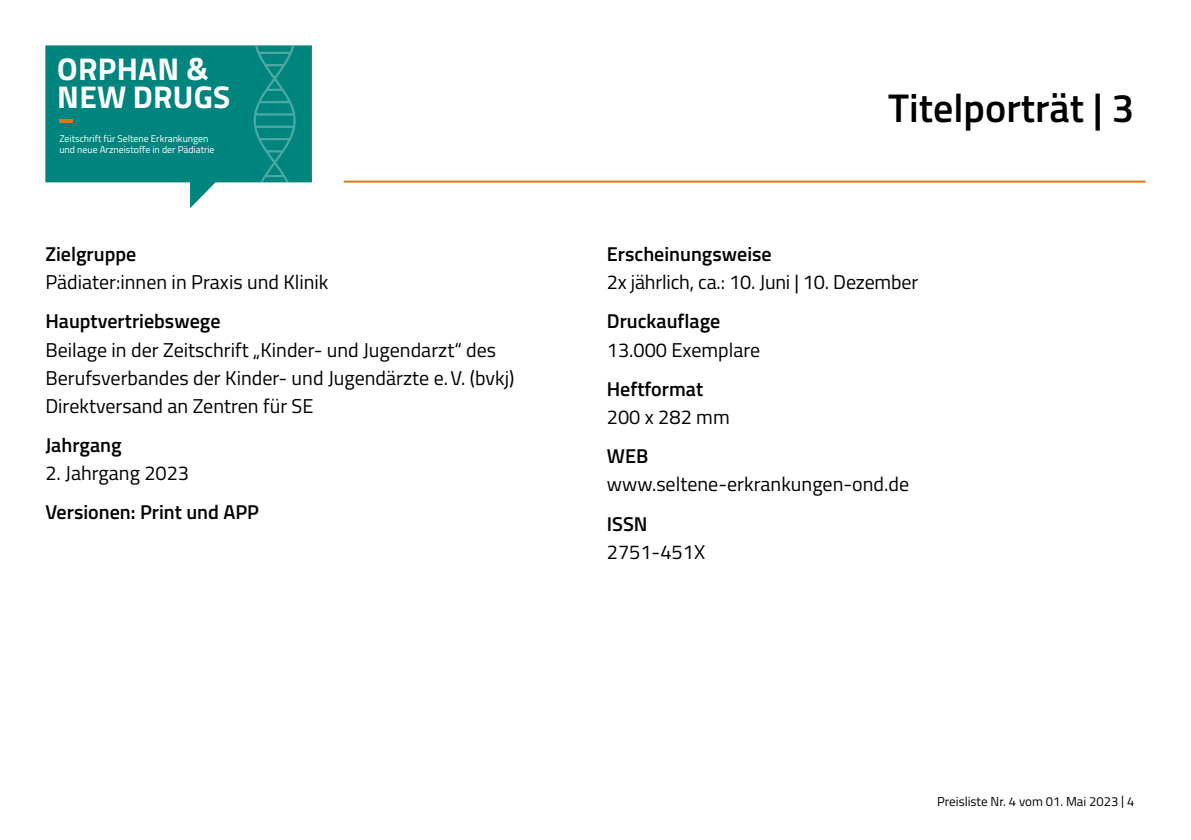
<style>
.page{position:relative;width:1191px;height:840px;background:#fff}
.page>*{position:absolute;margin:0;border:0;box-sizing:border-box;transform-origin:0 0}
.t1{font:600 40px "Titillium Web";color:#000}
.t2{font:700 31.4px/28.2px "Titillium Web";letter-spacing:.01em;color:#fff}
.t3{font:20px/28px "Titillium Web";color:#000}
.t4{font:600 20px "Titillium Web";color:#000}
.t5{font:13px "Titillium Web";color:#000}
.t6{font:9.8px/11.8px "Titillium Web";color:#fff}
</style>
<div class="page">
<svg style="left:45px;top:45px;width:267px;height:163px;background:#279791"></svg>
<svg style="left:252px;top:45px;width:45px;height:163px"></svg>
<hr style="left:59px;top:119px;width:14px;height:3px;background:#d77813">
<hr style="left:344px;top:180px;width:801px;height:2px;background:#d77813">
<h2 class="t2" style="left:57px;top:53px;width:174px">ORPHAN &amp;<br>NEW DRUGS</h2>
<p class="t6" style="left:59px;top:132px;width:157px">Zeitschrift für Seltene Erkrankungen und neue Arzneistoffe in der Pädiatrie</p>
<p class="t4" style="left:45px;top:239px;width:92px">Zielgruppe</p>
<p class="t3" style="left:45px;top:267px;width:285px">Pädiater:innen in Praxis und Klinik</p>
<p class="t4" style="left:45px;top:306px;width:177px">Hauptvertriebswege</p>
<p class="t3" style="left:45px;top:334px;width:470px">Beilage in der Zeitschrift „Kinder- und Jugendarzt“ des<br>Berufsverbandes der Kinder- und Jugendärzte e.V. (bvkj)<br>Direktversand an Zentren für SE</p>
<p class="t4" style="left:45px;top:429px;width:78px">Jahrgang</p>
<p class="t3" style="left:45px;top:457px;width:145px">2. Jahrgang 2023</p>
<p class="t4" style="left:45px;top:497px;width:215px">Versionen: Print und APP</p>
<h1 class="t1" style="left:888px;top:78px;width:247px">Titelporträt | 3</h1>
<p class="t4" style="left:607px;top:239px;width:166px">Erscheinungsweise</p>
<p class="t3" style="left:607px;top:267px;width:313px">2x jährlich, ca.: 10. Juni | 10. Dezember</p>
<p class="t4" style="left:607px;top:306px;width:115px">Druckauflage</p>
<p class="t3" style="left:607px;top:334px;width:155px">13.000 Exemplare</p>
<p class="t4" style="left:607px;top:373px;width:98px">Heftformat</p>
<p class="t3" style="left:607px;top:401px;width:124px">200 x 282 mm</p>
<p class="t4" style="left:607px;top:441px;width:43px">WEB</p>
<p class="t3" style="left:607px;top:469px;width:304px">www.seltene-erkrankungen-ond.de</p>
<p class="t4" style="left:607px;top:508px;width:42px">ISSN</p>
<p class="t3" style="left:607px;top:536px;width:100px">2751-451X</p>
<p class="t5" style="left:937px;top:791px;width:199px">Preisliste Nr. 4 vom 01. Mai 2023 | 4</p>
</div>
